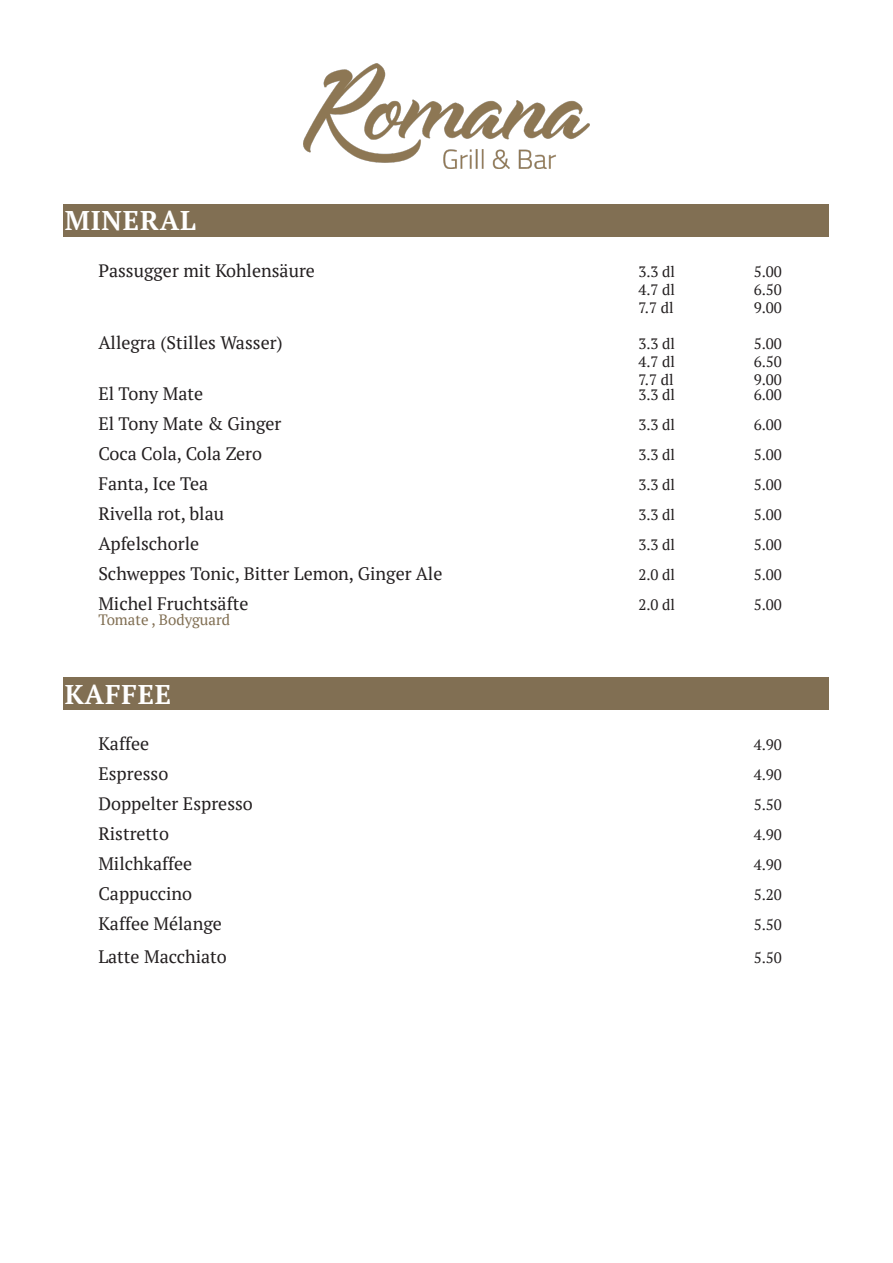
<style>
.page{position:relative;width:893px;height:1263px;background:#fff}
.page>*{position:absolute;margin:0;border:0;box-sizing:border-box;transform-origin:0 0}
.t1{font:700 27px "PT Serif";letter-spacing:.03em;color:#fff}
.t2{font:18px "PT Serif";color:#231f20}
.t3{font:15px "PT Serif";color:#231f20}
.t4{font:15px "PT Serif";color:#806e52}
</style>
<div class="page">
<img style="left:304px;top:64px;width:285px;height:105px">
<div style="left:64px;top:204px;width:765px;height:33px;background:#816f53"></div>
<div style="left:64px;top:677px;width:765px;height:33px;background:#816f53"></div>
<p class="t1" style="left:65px;top:203px;width:133px">MINERAL</p>
<p class="t2" style="left:98px;top:259px;width:218px">Passugger mit Kohlensäure</p>
<p class="t3" style="left:638px;top:262px;width:38px">3.3 dl</p>
<p class="t3" style="left:754px;top:262px;width:30px">5.00</p>
<p class="t3" style="left:638px;top:280px;width:38px">4.7 dl</p>
<p class="t3" style="left:754px;top:280px;width:30px">6.50</p>
<p class="t3" style="left:638px;top:298px;width:37px">7.7 dl</p>
<p class="t3" style="left:754px;top:298px;width:30px">9.00</p>
<p class="t2" style="left:98px;top:331px;width:186px">Allegra (Stilles Wasser)</p>
<p class="t3" style="left:638px;top:334px;width:38px">3.3 dl</p>
<p class="t3" style="left:754px;top:334px;width:30px">5.00</p>
<p class="t3" style="left:638px;top:352px;width:38px">4.7 dl</p>
<p class="t3" style="left:754px;top:352px;width:30px">6.50</p>
<p class="t3" style="left:638px;top:370px;width:37px">7.7 dl</p>
<p class="t3" style="left:754px;top:370px;width:30px">9.00</p>
<p class="t2" style="left:98px;top:382px;width:106px">El Tony Mate</p>
<p class="t3" style="left:638px;top:385px;width:38px">3.3 dl</p>
<p class="t3" style="left:754px;top:385px;width:30px">6.00</p>
<p class="t2" style="left:98px;top:412px;width:185px">El Tony Mate &amp; Ginger</p>
<p class="t3" style="left:638px;top:415px;width:38px">3.3 dl</p>
<p class="t3" style="left:754px;top:415px;width:30px">6.00</p>
<p class="t2" style="left:98px;top:442px;width:165px">Coca Cola, Cola Zero</p>
<p class="t3" style="left:638px;top:445px;width:38px">3.3 dl</p>
<p class="t3" style="left:754px;top:445px;width:30px">5.00</p>
<p class="t2" style="left:98px;top:472px;width:112px">Fanta, Ice Tea</p>
<p class="t3" style="left:638px;top:475px;width:38px">3.3 dl</p>
<p class="t3" style="left:754px;top:475px;width:30px">5.00</p>
<p class="t2" style="left:98px;top:502px;width:127px">Rivella rot, blau</p>
<p class="t3" style="left:638px;top:505px;width:38px">3.3 dl</p>
<p class="t3" style="left:754px;top:505px;width:30px">5.00</p>
<p class="t2" style="left:98px;top:532px;width:102px">Apfelschorle</p>
<p class="t3" style="left:638px;top:535px;width:38px">3.3 dl</p>
<p class="t3" style="left:754px;top:535px;width:30px">5.00</p>
<p class="t2" style="left:98px;top:562px;width:346px">Schweppes Tonic, Bitter Lemon, Ginger Ale</p>
<p class="t3" style="left:638px;top:565px;width:38px">2.0 dl</p>
<p class="t3" style="left:754px;top:565px;width:30px">5.00</p>
<p class="t2" style="left:98px;top:592px;width:152px">Michel Fruchtsäfte</p>
<p class="t3" style="left:638px;top:595px;width:38px">2.0 dl</p>
<p class="t3" style="left:754px;top:595px;width:30px">5.00</p>
<p class="t4" style="left:98px;top:610px;width:133px">Tomate , Bodyguard</p>
<p class="t1" style="left:65px;top:676px;width:108px">KAFFEE</p>
<p class="t2" style="left:98px;top:732px;width:52px">Kaffee</p>
<p class="t3" style="left:754px;top:735px;width:30px">4.90</p>
<p class="t2" style="left:98px;top:762px;width:71px">Espresso</p>
<p class="t3" style="left:754px;top:765px;width:30px">4.90</p>
<p class="t2" style="left:98px;top:792px;width:156px">Doppelter Espresso</p>
<p class="t3" style="left:754px;top:795px;width:30px">5.50</p>
<p class="t2" style="left:98px;top:822px;width:72px">Ristretto</p>
<p class="t3" style="left:754px;top:825px;width:30px">4.90</p>
<p class="t2" style="left:98px;top:852px;width:95px">Milchkaffee</p>
<p class="t3" style="left:754px;top:855px;width:30px">4.90</p>
<p class="t2" style="left:98px;top:882px;width:95px">Cappuccino</p>
<p class="t3" style="left:754px;top:885px;width:30px">5.20</p>
<p class="t2" style="left:98px;top:912px;width:125px">Kaffee Mélange</p>
<p class="t3" style="left:754px;top:915px;width:30px">5.50</p>
<p class="t2" style="left:98px;top:945px;width:130px">Latte Macchiato</p>
<p class="t3" style="left:754px;top:948px;width:30px">5.50</p>
</div>
